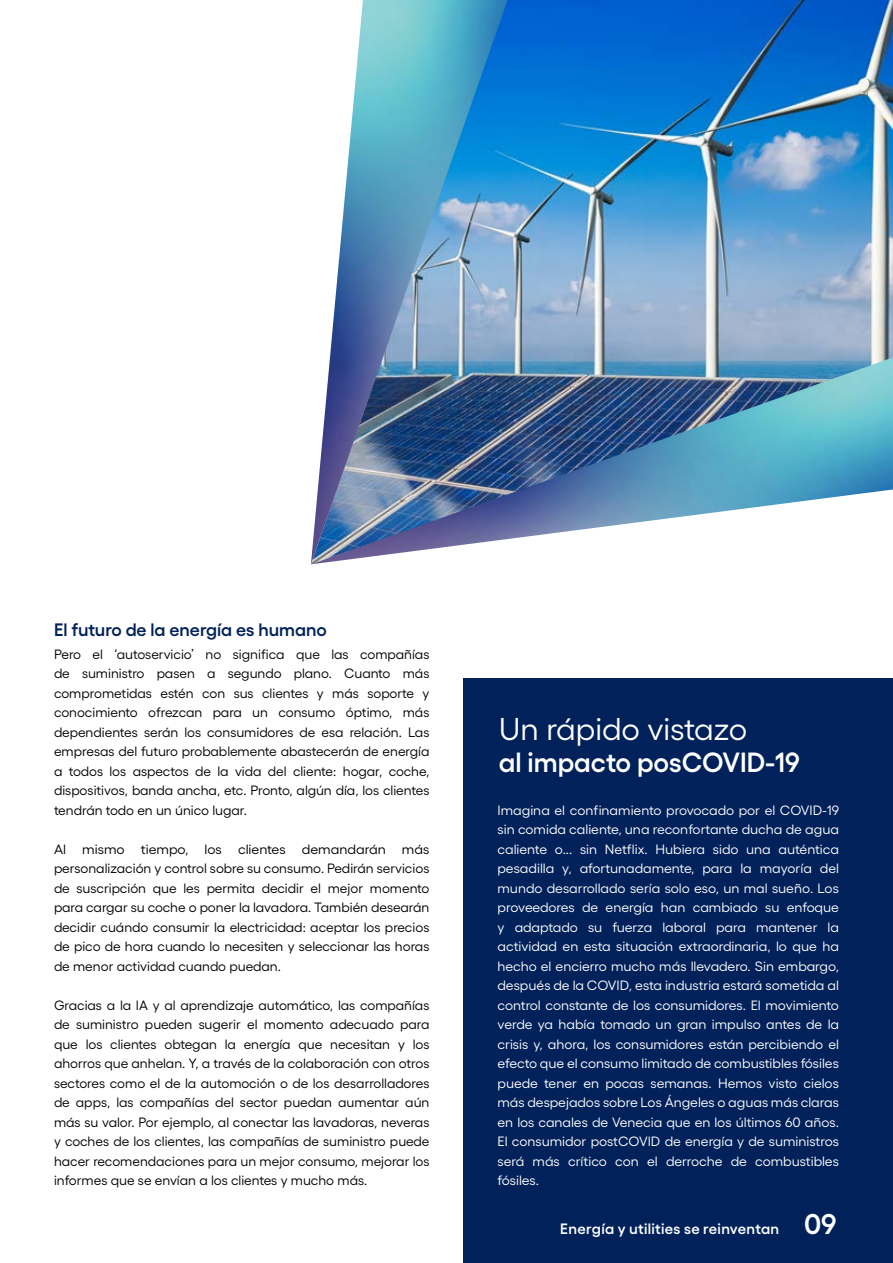
<style>
.page{position:relative;width:893px;height:1263px;background:#fff}
.page>*{position:absolute;margin:0;border:0;box-sizing:border-box;transform-origin:0 0}
.t1{font:31.5px "Gellix";color:#fff}
.t2{font:600 27.75px "Gellix";color:#fff}
.t3{font:600 18px "Gellix";color:#002159}
.t4{font:600 15px "Gellix";letter-spacing:.02em;color:#fff}
.t5{font:13.5px/19.5px "Gellix";color:#000;text-align:justify}
.t6{font:13.5px/19.5px "Gellix";color:#fff;text-align:justify}
.s1{font-size:28.5px}
</style>
<div class="page">
<div style="left:463px;top:678px;width:430px;height:585px;background:#002159"></div>
<img style="left:508px;top:0;width:385px;height:357px">
<img style="left:330px;top:0;width:178px;height:357px">
<img style="left:311px;top:357px;width:582px;height:207px">
<h3 class="t3" style="left:54px;top:615px;width:275px">El futuro de la energía es humano</h3>
<p class="t5" style="left:54px;top:643px;width:377px">Pero el ‘autoservicio’ no significa que las compañías de suministro pasen a segundo plano. Cuanto más comprometidas estén con sus clientes y más soporte y conocimiento ofrezcan para un consumo óptimo, más dependientes serán los consumidores de esa relación. Las empresas del futuro probablemente abastecerán de energía a todos los aspectos de la vida del cliente: hogar, coche, dispositivos, banda ancha, etc. Pronto, algún día, los clientes tendrán todo en un único lugar.</p>
<p class="t5" style="left:54px;top:838px;width:377px">Al mismo tiempo, los clientes demandarán más personalización y control sobre su consumo. Pedirán servicios de suscripción que les permita decidir el mejor momento para cargar su coche o poner la lavadora. También desearán decidir cuándo consumir la electricidad: aceptar los precios de pico de hora cuando lo necesiten y seleccionar las horas de menor actividad cuando puedan.</p>
<p class="t5" style="left:54px;top:994px;width:377px">Gracias a la IA y al aprendizaje automático, las compañías de suministro pueden sugerir el momento adecuado para que los clientes obtegan la energía que necesitan y los ahorros que anhelan. Y, a través de la colaboración con otros sectores como el de la automoción o de los desarrolladores de apps, las compañías del sector puedan aumentar aún más su valor. Por ejemplo, al conectar las lavadoras, neveras y coches de los clientes, las compañías de suministro puede hacer recomendaciones para un mejor consumo, mejorar los informes que se envían a los clientes y mucho más.</p>
<h1 class="t1" style="left:499px;top:704px;width:250px">Un rápido vistazo</h1>
<h2 class="t2" style="left:499px;top:740px;width:303px">al impacto posCOVID-19</h2>
<p class="t6" style="left:497px;top:799px;width:343px">Imagina el confinamiento provocado por el COVID-19 sin comida caliente, una reconfortante ducha de agua caliente o... sin Netflix. Hubiera sido una auténtica pesadilla y, afortunadamente, para la mayoría del mundo desarrollado sería solo eso, un mal sueño. Los proveedores de energía han cambiado su enfoque y adaptado su fuerza laboral para mantener la actividad en esta situación extraordinaria, lo que ha hecho el encierro mucho más llevadero. Sin embargo, después de la COVID, esta industria estará sometida al control constante de los consumidores. El movimiento verde ya había tomado un gran impulso antes de la crisis y, ahora, los consumidores están percibiendo el efecto que el consumo limitado de combustibles fósiles puede tener en pocas semanas. Hemos visto cielos más despejados sobre Los Ángeles o aguas más claras en los canales de Venecia que en los últimos 60 años.<br>El consumidor postCOVID de energía y de suministros será más crítico con el derroche de combustibles fósiles.</p>
<p class="t4" style="left:560px;top:1216px;width:278px">Energía y utilities se reinventan <span class="s1">09</span></p>
</div>
